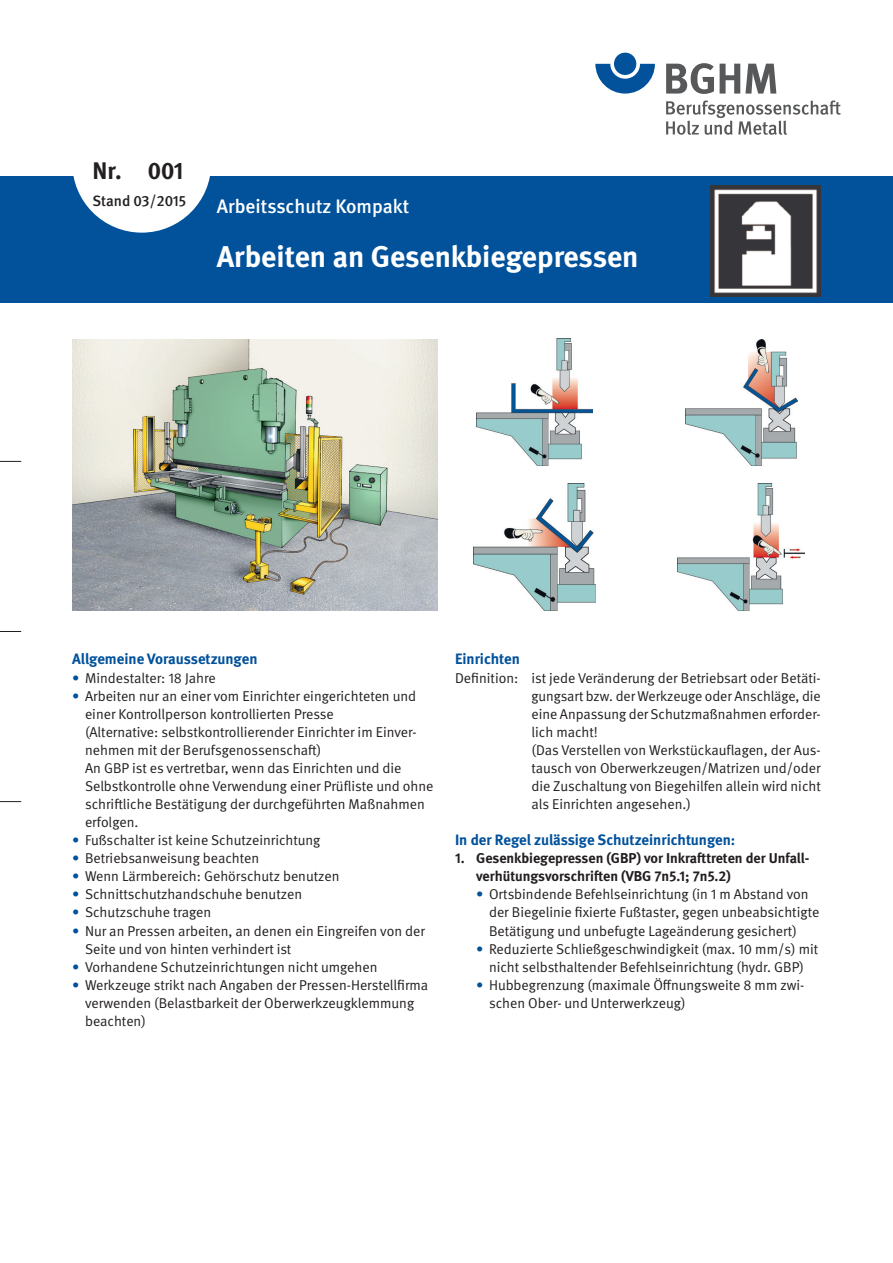
<style>
.page{position:relative;width:893px;height:1263px;background:#fff}
.page>*{position:absolute;margin:0;border:0;box-sizing:border-box;transform-origin:0 0}
.t1{font:700 30px "DGUV Meta";color:#fff}
.t2{font:700 24px "DGUV Meta";color:#231f20}
.t3{font:500 19.5px "DGUV Meta";color:#fff}
.t4{font:700 15px "DGUV Meta";color:#01519b}
.t5{font:500 15px "DGUV Meta";color:#231f20}
.t6{font:14.25px/18px "DGUV Meta";color:#231f20}
.t7{font:700 14.25px/18px "DGUV Meta";color:#231f20}
.s1{color:#01519b}
</style>
<div class="page">
<svg style="left:666px;top:100px;width:175px;height:35px"></svg>
<svg style="left:666px;top:63px;width:48px;height:31px"></svg>
<svg style="left:720px;top:64px;width:56px;height:30px"></svg>
<svg style="left:595px;top:64px;width:60px;height:30px"></svg>
<div style="left:614px;top:53px;width:22px;height:22px;background:#01519b;border-radius:50%"></div>
<div style="left:0;top:176px;width:893px;height:127px;background:#01519b"></div>
<div style="left:72px;top:94px;width:139px;height:139px;background:#fff;border-radius:50%"></div>
<svg style="left:0;top:461px;width:21px;height:1px"></svg>
<svg style="left:0;top:631px;width:21px;height:1px"></svg>
<svg style="left:0;top:801px;width:21px;height:1px"></svg>
<img style="left:710px;top:185px;width:111px;height:111px">
<img style="left:72px;top:339px;width:366px;height:271px">
<img style="left:476px;top:339px;width:116px;height:127px">
<img style="left:473px;top:484px;width:123px;height:126px">
<img style="left:685px;top:339px;width:112px;height:127px">
<img style="left:678px;top:484px;width:127px;height:126px">
<h2 class="t2" style="left:92px;top:156px;width:93px">Nr. 001</h2>
<p class="t5" style="left:92px;top:192px;width:95px">Stand 03/2015</p>
<h3 class="t3" style="left:217px;top:195px;width:194px">Arbeitsschutz Kompakt</h3>
<h1 class="t1" style="left:217px;top:239px;width:423px">Arbeiten an Gesenkbiegepressen</h1>
<p class="t4" style="left:72px;top:650px;width:187px">Allgemeine Voraussetzungen</p>
<p class="t6" style="left:72px;top:669px;width:145px"><span class="s1">•</span> Mindestalter: 18 Jahre</p>
<p class="t6" style="left:85px;top:687px;width:350px;text-indent:-13px"><span class="s1">•</span> Arbeiten nur an einer vom Einrichter eingerichteten und einer Kontrollperson kontrollierten Presse<br>(Alternative: selbstkontrollierender Einrichter im Einver&shy;nehmen mit der Berufsgenossenschaft)<br>An GBP ist es vertretbar, wenn das Einrichten und die Selbstkontrolle ohne Verwendung einer Prüfliste und ohne schriftliche Bestätigung der durchgeführten Maßnahmen erfolgen.</p>
<p class="t6" style="left:72px;top:831px;width:250px"><span class="s1">•</span> Fußschalter ist keine Schutzeinrichtung</p>
<p class="t6" style="left:72px;top:850px;width:189px"><span class="s1">•</span> Betriebsanweisung beachten</p>
<p class="t6" style="left:72px;top:868px;width:269px"><span class="s1">•</span> Wenn Lärmbereich: Gehörschutz benutzen</p>
<p class="t6" style="left:72px;top:886px;width:231px"><span class="s1">•</span> Schnittschutzhandschuhe benutzen</p>
<p class="t6" style="left:72px;top:904px;width:141px"><span class="s1">•</span> Schutzschuhe tragen</p>
<p class="t6" style="left:85px;top:922px;width:341px;text-indent:-13px"><span class="s1">•</span> Nur an Pressen arbeiten, an denen ein Eingreifen von der<br>Seite und von hinten verhindert ist</p>
<p class="t6" style="left:72px;top:958px;width:307px"><span class="s1">•</span> Vorhandene Schutzeinrichtungen nicht umgehen</p>
<p class="t6" style="left:85px;top:976px;width:345px;text-indent:-13px"><span class="s1">•</span> Werkzeuge strikt nach Angaben der Pressen-Herstellfirma verwenden (Belastbarkeit der Oberwerkzeugklemmung beachten)</p>
<p class="t4" style="left:455px;top:650px;width:67px">Einrichten</p>
<p class="t6" style="left:531px;top:669px;width:291px;text-indent:-77px">Definition: ist jede Veränderung der Betriebsart oder Betäti&shy;gungsart bzw. der Werkzeuge oder Anschläge, die eine Anpassung der Schutzmaßnahmen erforder&shy;lich macht!<br>(Das Verstellen von Werkstückauflagen, der Aus&shy;tausch von Oberwerkzeugen/Matrizen und/oder die Zuschaltung von Biegehilfen allein wird nicht als Einrichten angesehen.)</p>
<p class="t4" style="left:455px;top:831px;width:282px">In der Regel zulässige Schutzeinrichtungen:</p>
<p class="t7" style="left:476px;top:850px;width:335px;text-indent:-21px">1. Gesenkbiegepressen (GBP) vor Inkrafttreten der Unfall&shy;verhütungsvorschriften (VBG 7n5.1; 7n5.2)</p>
<p class="t6" style="left:489px;top:886px;width:332px;text-indent:-13px"><span class="s1">•</span> Ortsbindende Befehlseinrichtung (in 1 m Abstand von der Biegelinie fixierte Fußtaster, gegen unbeabsichtigte<br>Betätigung und unbefugte Lageänderung gesichert)</p>
<p class="t6" style="left:476px;top:940px;width:343px;text-align:center"><span class="s1">•</span> Reduzierte Schließgeschwindigkeit (max. 10 mm/s) mit nicht selbsthaltender Befehlseinrichtung (hydr. GBP)</p>
<p class="t6" style="left:489px;top:976px;width:317px;text-indent:-13px"><span class="s1">•</span> Hubbegrenzung (maximale Öffnungsweite 8 mm zwi&shy;schen Ober- und Unterwerkzeug)</p>
</div>
